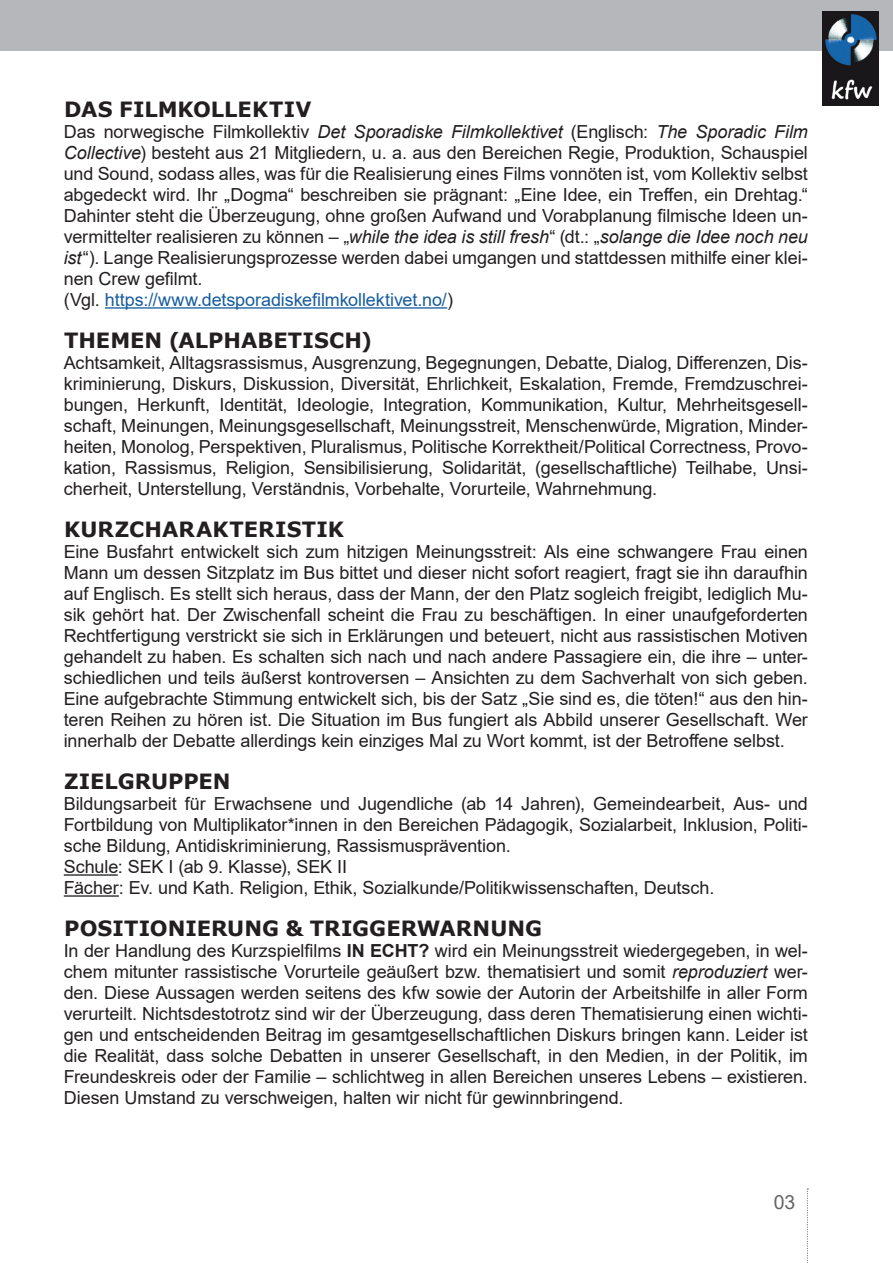
<style>
.page{position:relative;width:893px;height:1263px;background:#fff}
.page>*{position:absolute;margin:0;border:0;box-sizing:border-box;transform-origin:0 0}
.t1{font:700 21px "Verdana";letter-spacing:.005em;color:#231f20}
.t2{font:19.5px "Arial";color:#656568}
.t3{font:18px/21px "Arial";letter-spacing:-.005em;color:#231f20;text-align:justify}
.s1{font-style:italic}
.s2{color:#175d9e}
.s3{font-weight:700}
</style>
<div class="page">
<div style="left:0;top:0;width:893px;height:51px;background:#b6b7bb"></div>
<svg style="left:807px;top:1188px;width:1px;height:75px"></svg>
<img style="left:822px;top:11px;width:57px;height:94px">
<hr style="left:105px;top:307px;width:342px;height:2px;background:#175d9e">
<hr style="left:64px;top:874px;width:54px;height:2px;background:#231f20">
<hr style="left:64px;top:895px;width:55px;height:2px;background:#231f20">
<p class="t1" style="left:64px;top:94px;width:249px">DAS FILMKOLLEKTIV</p>
<p class="t3" style="left:64px;top:121px;width:746px;text-align:left">Das norwegische Filmkollektiv <span class="s1">Det Sporadiske Filmkollektivet</span> (Englisch: <span class="s1">The Sporadic Film Collective</span>) besteht aus 21 Mitgliedern, u. a. aus den Bereichen Regie, Produktion, Schauspiel und Sound, sodass alles, was für die Realisierung eines Films vonnöten ist, vom Kollektiv selbst abgedeckt wird. Ihr „Dogma“ beschreiben sie prägnant: „Eine Idee, ein Treffen, ein Drehtag.“ Dahinter steht die Überzeugung, ohne großen Aufwand und Vorabplanung filmische Ideen un&shy;vermittelter realisieren zu können – „<span class="s1">while the idea is still fresh</span>“ (dt.: „<span class="s1">solange die Idee noch neu ist</span>“). Lange Realisierungsprozesse werden dabei umgangen und stattdessen mithilfe einer klei&shy;nen Crew gefilmt.<br>(Vgl. <span class="s2">https://www.detsporadiskefilmkollektivet.no/</span>)</p>
<p class="t1" style="left:64px;top:325px;width:310px">THEMEN (ALPHABETISCH)</p>
<p class="t3" style="left:64px;top:352px;width:746px">Achtsamkeit, Alltagsrassismus, Ausgrenzung, Begegnungen, Debatte, Dialog, Differenzen, Dis&shy;kriminierung, Diskurs, Diskussion, Diversität, Ehrlichkeit, Eskalation, Fremde, Fremdzuschrei&shy;bungen, Herkunft, Identität, Ideologie, Integration, Kommunikation, Kultur, Mehrheitsgesell&shy;schaft, Meinungen, Meinungsgesellschaft, Meinungsstreit, Menschenwürde, Migration, Minder&shy;heiten, Monolog, Perspektiven, Pluralismus, Politische Korrektheit/Political Correctness, Provo&shy;kation, Rassismus, Religion, Sensibilisierung, Solidarität, (gesellschaftliche) Teilhabe, Unsi&shy;cherheit, Unterstellung, Verständnis, Vorbehalte, Vorurteile, Wahrnehmung.</p>
<p class="t1" style="left:64px;top:514px;width:281px">KURZCHARAKTERISTIK</p>
<p class="t3" style="left:64px;top:541px;width:746px">Eine Busfahrt entwickelt sich zum hitzigen Meinungsstreit: Als eine schwangere Frau einen Mann um dessen Sitzplatz im Bus bittet und dieser nicht sofort reagiert, fragt sie ihn daraufhin auf Englisch. Es stellt sich heraus, dass der Mann, der den Platz sogleich freigibt, lediglich Mu&shy;sik gehört hat. Der Zwischenfall scheint die Frau zu beschäftigen. In einer unaufgeforderten Rechtfertigung verstrickt sie sich in Erklärungen und beteuert, nicht aus rassistischen Motiven gehandelt zu haben. Es schalten sich nach und nach andere Passagiere ein, die ihre – unter&shy;schiedlichen und teils äußerst kontroversen – Ansichten zu dem Sachverhalt von sich geben.<br>Eine aufgebrachte Stimmung entwickelt sich, bis der Satz „Sie sind es, die töten!“ aus den hin&shy;teren Reihen zu hören ist. Die Situation im Bus fungiert als Abbild unserer Gesellschaft. Wer innerhalb der Debatte allerdings kein einziges Mal zu Wort kommt, ist der Betroffene selbst.</p>
<p class="t1" style="left:64px;top:766px;width:168px">ZIELGRUPPEN</p>
<p class="t3" style="left:64px;top:793px;width:746px;text-align:left">Bildungsarbeit für Erwachsene und Jugendliche (ab 14 Jahren), Gemeindearbeit, Aus- und Fortbildung von Multiplikator*innen in den Bereichen Pädagogik, Sozialarbeit, Inklusion, Politi&shy;sche Bildung, Antidiskriminierung, Rassismusprävention.<br>Schule: SEK I (ab 9. Klasse), SEK II<br>Fächer: Ev. und Kath. Religion, Ethik, Sozialkunde/Politikwissenschaften, Deutsch.</p>
<p class="t1" style="left:64px;top:913px;width:479px">POSITIONIERUNG &amp; TRIGGERWARNUNG</p>
<p class="t3" style="left:64px;top:940px;width:746px">In der Handlung des Kurzspielfilms <span class="s3">IN ECHT?</span> wird ein Meinungsstreit wiedergegeben, in wel&shy;chem mitunter rassistische Vorurteile geäußert bzw. thematisiert und somit <span class="s1">reproduziert</span> wer&shy;den. Diese Aussagen werden seitens des kfw sowie der Autorin der Arbeitshilfe in aller Form verurteilt. Nichtsdestotrotz sind wir der Überzeugung, dass deren Thematisierung einen wichti&shy;gen und entscheidenden Beitrag im gesamtgesellschaftlichen Diskurs bringen kann. Leider ist die Realität, dass solche Debatten in unserer Gesellschaft, in den Medien, in der Politik, im Freundeskreis oder der Familie – schlichtweg in allen Bereichen unseres Lebens – existieren.<br>Diesen Umstand zu verschweigen, halten wir nicht für gewinnbringend.</p>
<p class="t2" style="left:774px;top:1189px;width:23px">03</p>
</div>
